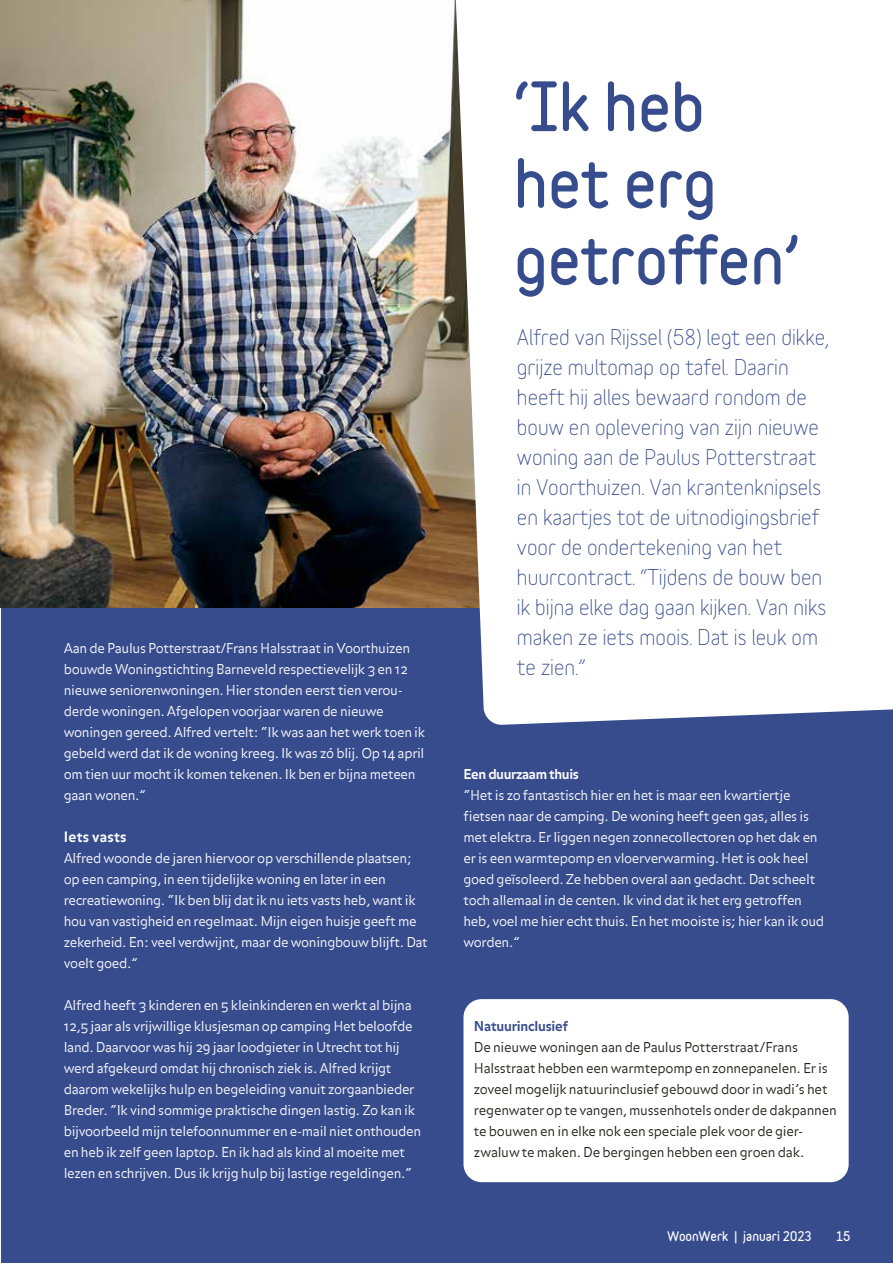
<style>
.page{position:relative;width:893px;height:1263px;background:#fff}
.page>*{position:absolute;margin:0;border:0;box-sizing:border-box;transform-origin:0 0}
.t1{font:900 60.75px/76.7px "Variable";color:#374c8d}
.t2{font:21px/30px "Variable";color:#374c8d}
.t3{font:700 14.25px "Balance OT";letter-spacing:.02em;color:#fff}
.t4{font:300 13.5px/21px "Balance OT";letter-spacing:-.025em;color:#fff}
.t5{font:300 13.5px/21px "Balance OT";letter-spacing:-.02em;color:#1d1d1b}
.t6{font:700 13.5px "Balance OT";letter-spacing:-.025em;color:#fff}
.t7{font:700 13.5px "Balance OT";letter-spacing:-.015em;color:#374c8d}
.t8{font:900 12px "Variable";color:#fff}
</style>
<div class="page">
<div style="left:1px;top:608px;width:892px;height:655px;background:#374c8d"></div>
<div style="left:54px;top:608px;width:279px;height:170px;background:#374c8d"></div>
<img style="left:0;top:0;width:454px;height:608px">
<svg style="left:454px;top:0;width:439px;height:725px"></svg>
<div style="left:463px;top:999px;width:386px;height:183px;background:#fff;border-radius:18px"></div>
<p class="t4" style="left:64px;top:638px;width:363px">Aan de Paulus Potterstraat/Frans Halsstraat in Voorthuizen bouwde Woningstichting Barneveld respectievelijk 3 en 12 nieuwe seniorenwoningen. Hier stonden eerst tien verou&shy;derde woningen. Afgelopen voorjaar waren de nieuwe woningen gereed. Alfred vertelt: “Ik was aan het werk toen ik gebeld werd dat ik de woning kreeg. Ik was zó blij. Op 14 april om tien uur mocht ik komen tekenen. Ik ben er bijna meteen gaan wonen.”</p>
<p class="t3" style="left:64px;top:828px;width:64px">Iets vasts</p>
<p class="t4" style="left:64px;top:848px;width:365px">Alfred woonde de jaren hiervoor op verschillende plaatsen; op een camping, in een tijdelijke woning en later in een recreatiewoning. “Ik ben blij dat ik nu iets vasts heb, want ik hou van vastigheid en regelmaat. Mijn eigen huisje geeft me zekerheid. En: veel verdwijnt, maar de woningbouw blijft. Dat voelt goed.”</p>
<p class="t4" style="left:64px;top:995px;width:359px">Alfred heeft 3 kinderen en 5 kleinkinderen en werkt al bijna 12,5 jaar als vrijwillige klusjesman op camping Het beloofde land. Daarvoor was hij 29 jaar loodgieter in Utrecht tot hij werd afgekeurd omdat hij chronisch ziek is. Alfred krijgt daarom wekelijks hulp en begeleiding vanuit zorgaanbieder Breder. “Ik vind sommige praktische dingen lastig. Zo kan ik bijvoorbeeld mijn telefoonnummer en e-mail niet onthouden en heb ik zelf geen laptop. En ik had als kind al moeite met lezen en schrijven. Dus ik krijg hulp bij lastige regeldingen.“</p>
<h1 class="t1" style="left:514px;top:68px;width:287px">‘Ik heb het erg getroffen’</h1>
<p class="t2" style="left:517px;top:322px;width:314px">Alfred van Rijssel (58) legt een dikke, grijze multomap op tafel. Daarin heeft hij alles bewaard rondom de bouw en oplevering van zijn nieuwe woning aan de Paulus Potterstraat in Voorthuizen. Van krantenknipsels en kaartjes tot de uitnodigingsbrief voor de ondertekening van het huurcontract. “Tijdens de bouw ben ik bijna elke dag gaan kijken. Van niks maken ze iets moois. Dat is leuk om te zien.”</p>
<p class="t6" style="left:463px;top:766px;width:117px">Een duurzaam thuis</p>
<p class="t4" style="left:463px;top:785px;width:362px">“Het is zo fantastisch hier en het is maar een kwartiertje fietsen naar de camping. De woning heeft geen gas, alles is met elektra. Er liggen negen zonnecollectoren op het dak en er is een warmtepomp en vloerverwarming. Het is ook heel goed geïsoleerd. Ze hebben overal aan gedacht. Dat scheelt toch allemaal in de centen. Ik vind dat ik het erg getroffen heb, voel me hier echt thuis. En het mooiste is; hier kan ik oud worden.”</p>
<p class="t7" style="left:474px;top:1018px;width:96px">Natuurinclusief</p>
<p class="t5" style="left:474px;top:1037px;width:365px">De nieuwe woningen aan de Paulus Potterstraat/Frans Halsstraat hebben een warmtepomp en zonnepanelen. Er is zoveel mogelijk natuurinclusief gebouwd door in wadi’s het regenwater op te vangen, mussenhotels onder de dakpannen te bouwen en in elke nok een speciale plek voor de gier&shy;zwaluw te maken. De bergingen hebben een groen dak.</p>
<p class="t8" style="left:667px;top:1228px;width:146px">WoonWerk | januari 2023</p>
<p class="t8" style="left:836px;top:1228px;width:16px">15</p>
</div>
